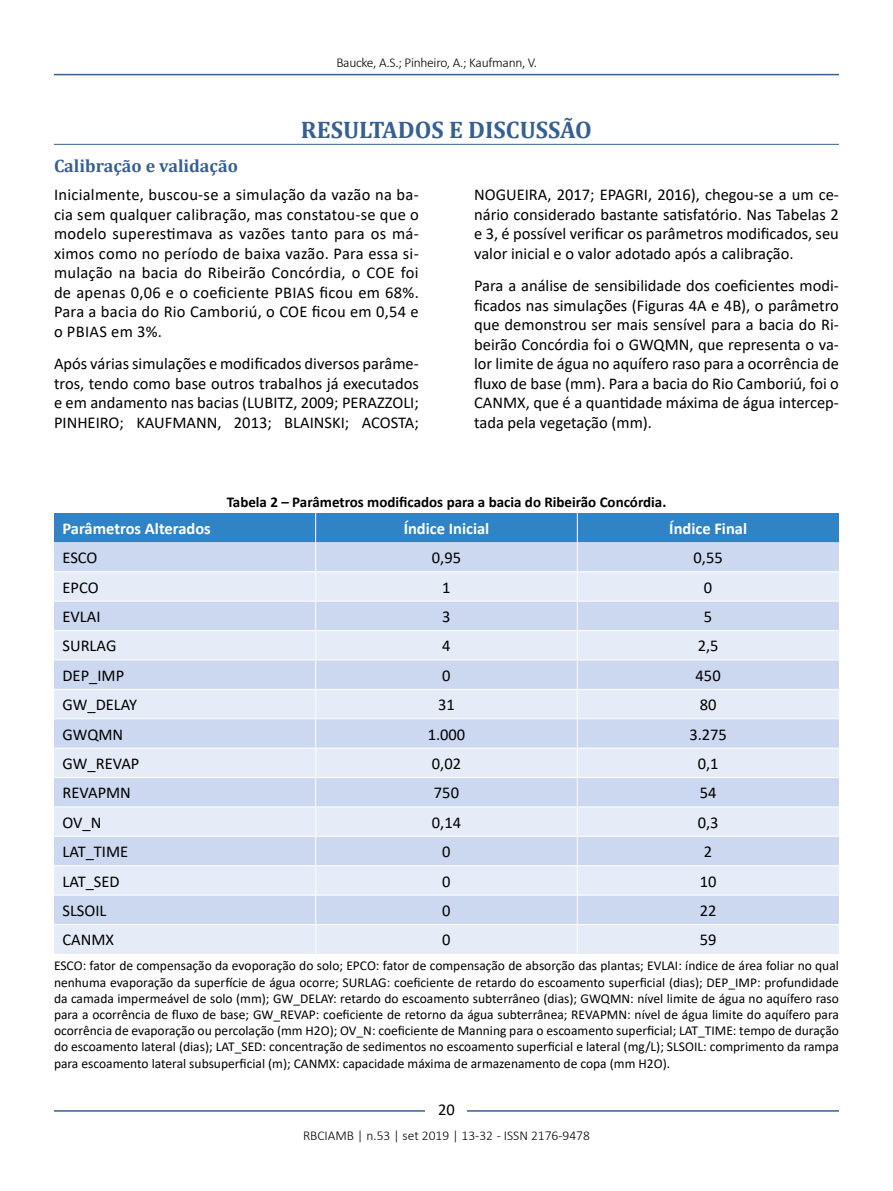
<style>
.page{position:relative;width:893px;height:1191px;background:#fff}
.page>*{position:absolute;margin:0;border:0;box-sizing:border-box;transform-origin:0 0}
.t1{font:700 24px "Cambria";color:#365f92}
.t2{font:700 18px "Cambria";color:#365f92}
.t3{font:16.5px/19.5px "Calibri";color:#000;text-align:justify}
.t4{font:700 16.5px "Calibri";color:#fff}
.t5{font:700 15px "Calibri";color:#000}
.t6{font:13.5px/16.2px "Calibri";color:#000;text-align:justify}
.t7{font:300 13.5px "Calibri";color:#000}
.t8{font:300 13.5px "Calibri";letter-spacing:-.02em;color:#000}
</style>
<div class="page">
<hr style="left:54px;top:74px;width:785px;height:1px;background:#365f92">
<hr style="left:54px;top:1110px;width:785px;height:1px;background:#365f92">
<div style="left:426px;top:1096px;width:41px;height:26px;background:#fff"></div>
<hr style="left:54px;top:144px;width:785px;height:1px;background:#365f92">
<svg style="left:54px;top:513px;width:785px;height:441px;background:#cedcf1"></svg>
<p class="t8" style="left:336px;top:54px;width:202px">Baucke, A.S.; Pinheiro, A.; Kaufmann, V.</p>
<h1 class="t1" style="left:301px;top:113px;width:293px">RESULTADOS E DISCUSSÃO</h1>
<p class="t2" style="left:54px;top:153px;width:185px">Calibração e validação</p>
<p class="t3" style="left:54px;top:184px;width:366px">Inicialmente, buscou-se a simulação da vazão na ba‑ cia sem qualquer calibração, mas constatou-se que o modelo superestimava as vazões tanto para os má‑ ximos como no período de baixa vazão. Para essa si‑ mulação na bacia do Ribeirão Concórdia, o COE foi de apenas 0,06 e o coeficiente PBIAS ficou em 68%.<br>Para a bacia do Rio Camboriú, o COE ficou em 0,54 e o PBIAS em 3%.</p>
<p class="t3" style="left:54px;top:353px;width:366px">Após várias simulações e modificados diversos parâme‑ tros, tendo como base outros trabalhos já executados e em andamento nas bacias (LUBITZ, 2009; PERAZZOLI; PINHEIRO; KAUFMANN, 2013; BLAINSKI; ACOSTA;</p>
<p class="t3" style="left:474px;top:184px;width:366px">NOGUEIRA, 2017; EPAGRI, 2016), chegou-se a um ce‑ nário considerado bastante satisfatório. Nas Tabelas 2 e 3, é possível verificar os parâmetros modificados, seu valor inicial e o valor adotado após a calibração.</p>
<p class="t3" style="left:474px;top:275px;width:366px">Para a análise de sensibilidade dos coeficientes modi‑ ficados nas simulações (Figuras 4A e 4B), o parâmetro que demonstrou ser mais sensível para a bacia do Ri‑ beirão Concórdia foi o GWQMN, que representa o va‑ lor limite de água no aquífero raso para a ocorrência de fluxo de base (mm). Para a bacia do Rio Camboriú, foi o CANMX, que é a quantidade máxima de água intercep‑ tada pela vegetação (mm).</p>
<p class="t5" style="left:227px;top:491px;width:441px">Tabela 2 – Parâmetros modificados para a bacia do Ribeirão Concórdia.</p>
<p class="t4" style="left:63px;top:517px;width:150px">Parâmetros Alterados</p>
<p class="t4" style="left:404px;top:517px;width:87px">Índice Inicial</p>
<p class="t4" style="left:669px;top:517px;width:79px">Índice Final</p>
<p class="t3" style="left:63px;top:547px;width:37px">ESCO</p>
<p class="t3" style="left:432px;top:547px;width:31px">0,95</p>
<p class="t3" style="left:693px;top:547px;width:31px">0,55</p>
<p class="t3" style="left:63px;top:577px;width:38px">EPCO</p>
<p class="t3" style="left:442px;top:577px;width:10px">1</p>
<p class="t3" style="left:704px;top:577px;width:10px">0</p>
<p class="t3" style="left:63px;top:606px;width:40px">EVLAI</p>
<p class="t3" style="left:442px;top:606px;width:10px">3</p>
<p class="t3" style="left:704px;top:606px;width:10px">5</p>
<p class="t3" style="left:63px;top:636px;width:55px">SURLAG</p>
<p class="t3" style="left:442px;top:636px;width:10px">4</p>
<p class="t3" style="left:698px;top:636px;width:22px">2,5</p>
<p class="t3" style="left:63px;top:665px;width:63px">DEP_IMP</p>
<p class="t3" style="left:442px;top:665px;width:10px">0</p>
<p class="t3" style="left:696px;top:665px;width:27px">450</p>
<p class="t3" style="left:63px;top:694px;width:76px">GW_DELAY</p>
<p class="t3" style="left:438px;top:694px;width:18px">31</p>
<p class="t3" style="left:700px;top:694px;width:18px">80</p>
<p class="t3" style="left:63px;top:724px;width:62px">GWQMN</p>
<p class="t3" style="left:428px;top:724px;width:39px">1.000</p>
<p class="t3" style="left:689px;top:724px;width:39px">3.275</p>
<p class="t3" style="left:63px;top:753px;width:78px">GW_REVAP</p>
<p class="t3" style="left:432px;top:753px;width:31px">0,02</p>
<p class="t3" style="left:698px;top:753px;width:22px">0,1</p>
<p class="t3" style="left:63px;top:783px;width:70px">REVAPMN</p>
<p class="t3" style="left:434px;top:783px;width:27px">750</p>
<p class="t3" style="left:700px;top:783px;width:18px">54</p>
<p class="t3" style="left:63px;top:812px;width:40px">OV_N</p>
<p class="t3" style="left:432px;top:812px;width:31px">0,14</p>
<p class="t3" style="left:698px;top:812px;width:22px">0,3</p>
<p class="t3" style="left:63px;top:841px;width:67px">LAT_TIME</p>
<p class="t3" style="left:442px;top:841px;width:10px">0</p>
<p class="t3" style="left:704px;top:841px;width:10px">2</p>
<p class="t3" style="left:63px;top:871px;width:59px">LAT_SED</p>
<p class="t3" style="left:442px;top:871px;width:10px">0</p>
<p class="t3" style="left:700px;top:871px;width:18px">10</p>
<p class="t3" style="left:62px;top:900px;width:46px">SLSOIL</p>
<p class="t3" style="left:442px;top:900px;width:10px">0</p>
<p class="t3" style="left:700px;top:900px;width:18px">22</p>
<p class="t3" style="left:62px;top:929px;width:53px">CANMX</p>
<p class="t3" style="left:442px;top:929px;width:10px">0</p>
<p class="t3" style="left:700px;top:929px;width:18px">59</p>
<p class="t6" style="left:54px;top:957px;width:786px">ESCO: fator de compensação da evoporação do solo; EPCO: fator de compensação de absorção das plantas; EVLAI: índice de área foliar no qual nenhuma evaporação da superfície de água ocorre; SURLAG: coeficiente de retardo do escoamento superficial (dias); DEP_IMP: profundidade da camada impermeável de solo (mm); GW_DELAY: retardo do escoamento subterrâneo (dias); GWQMN: nível limite de água no aquífero raso para a ocorrência de fluxo de base; GW_REVAP: coeficiente de retorno da água subterrânea; REVAPMN: nível de água limite do aquífero para ocorrência de evaporação ou percolação (mm H2O); OV_N: coeficiente de Manning para o escoamento superficial; LAT_TIME: tempo de duração do escoamento lateral (dias); LAT_SED: concentração de sedimentos no escoamento superficial e lateral (mg/L); SLSOIL: comprimento da rampa para escoamento lateral subsuperficial (m); CANMX: capacidade máxima de armazenamento de copa (mm H2O).</p>
<p class="t3" style="left:438px;top:1099px;width:18px">20</p>
<p class="t7" style="left:303px;top:1126px;width:288px">RBCIAMB | n.53 | set 2019 | 13-32 - ISSN 2176-9478</p>
</div>
